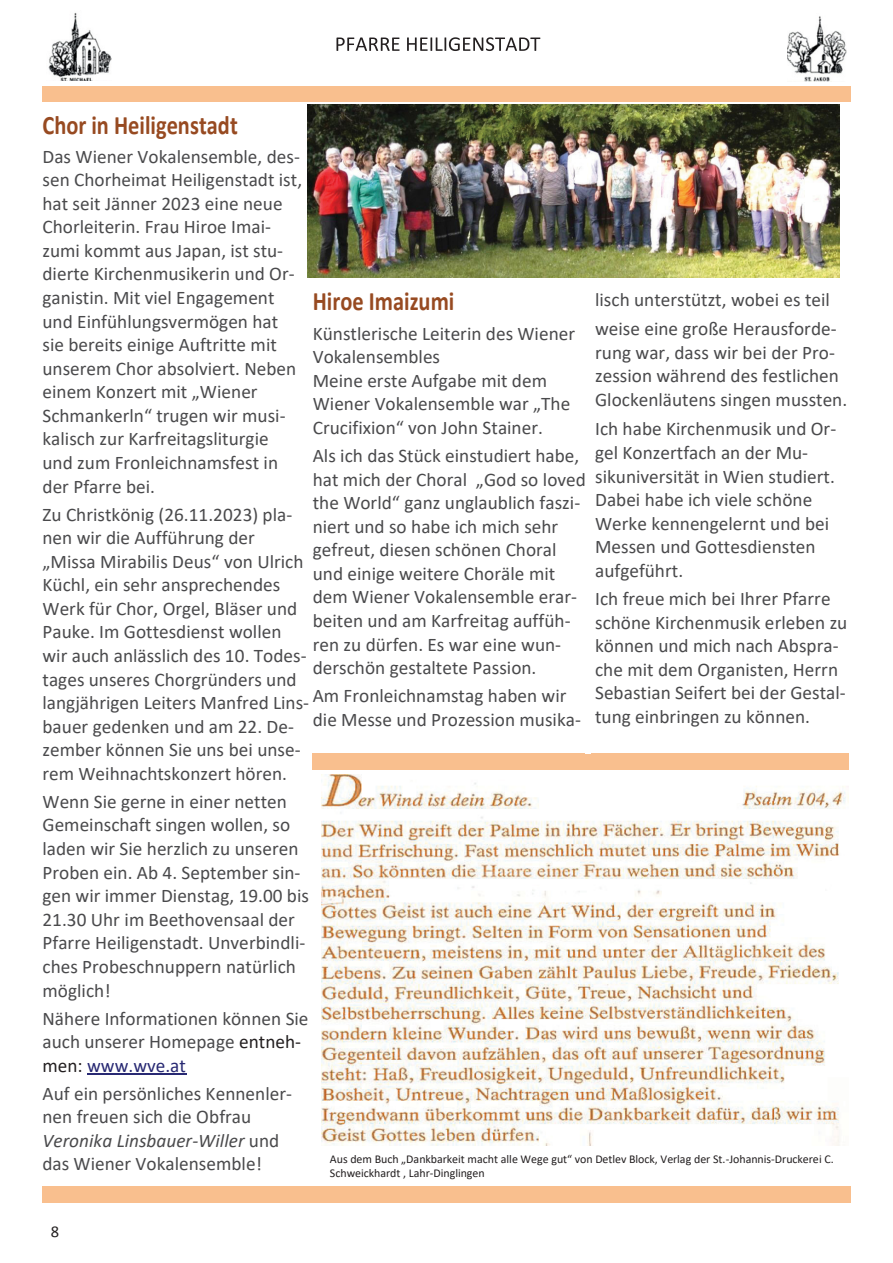
<style>
.page{position:relative;width:893px;height:1263px;background:#fff}
.page>*{position:absolute;margin:0;border:0;box-sizing:border-box;transform-origin:0 0}
.t1{font:700 26.7px "Calibri";color:#974a21;scale:.84 1}
.t2{font:19.2px/23.5px "Calibri";color:#4a4a4c}
.t3{font:16.5px "Calibri";color:#231f20}
.t4{font:12px/14.5px "Calibri";letter-spacing:-.005em;color:#231f20}
.s1{color:#231f20}
.s2{color:#282973}
.s3{font-style:italic}
</style>
<div class="page">
<div style="left:42px;top:86px;width:808px;height:17px;background:#f9bf8e"></div>
<svg style="left:307px;top:104px;width:533px;height:2px"></svg>
<div style="left:305px;top:754px;width:282px;height:16px;background:#f9bf8e"></div>
<div style="left:587px;top:754px;width:262px;height:16px;background:#f9bf8e"></div>
<hr style="left:310px;top:753px;width:279px;height:1px;background:#f9bf8e">
<hr style="left:592px;top:753px;width:257px;height:1px;background:#f9bf8e">
<div style="left:42px;top:1186px;width:808px;height:16px;background:#f9bf8e"></div>
<img style="left:322px;top:774px;width:524px;height:371px">
<div style="left:42px;top:738px;width:270px;height:23px;background:#fff"></div>
<div style="left:42px;top:761px;width:270px;height:24px;background:#fff"></div>
<hr style="left:87px;top:1074px;width:99px;height:1px;background:#282973">
<img style="left:307px;top:105px;width:532px;height:173px">
<img style="left:48px;top:12px;width:63px;height:69px">
<img style="left:787px;top:16px;width:60px;height:65px">
<svg style="left:336px;top:37px;width:63px;height:14px"></svg>
<svg style="left:407px;top:37px;width:133px;height:14px"></svg>
<h1 class="t1" style="left:43px;top:114px;width:234px">Chor in Heiligenstadt</h1>
<p class="t2" style="left:43px;top:146px;width:261px">Das Wiener Vokalensemble, des&shy;sen Chorheimat Heiligenstadt ist, hat seit Jänner 2023 eine neue<br>Chorleiterin. Frau Hiroe Imai&shy;zumi kommt aus Japan, ist stu&shy;dierte Kirchenmusikerin und Or&shy;ganistin. Mit viel Engagement und Einfühlungsvermögen hat sie bereits einige Auftritte mit unserem Chor absolviert. Neben einem Konzert mit „Wiener<br>Schmankerln“ trugen wir musi&shy;kalisch zur Karfreitagsliturgie und zum Fronleichnamsfest in der Pfarre bei.</p>
<p class="t2" style="left:43px;top:504px;width:268px">Zu Christkönig (26.11.2023) pla&shy;nen wir die Aufführung der „Missa Mirabilis Deus“ von Ulrich<br>Küchl, ein sehr ansprechendes<br>Werk für Chor, Orgel, Bläser und<br>Pauke. Im Gottesdienst wollen wir auch anlässlich des 10. Todes&shy;tages unseres Chorgründers und langjährigen Leiters Manfred Lins&shy;bauer gedenken und am 22. De&shy;zember können Sie uns bei unse&shy;rem Weihnachtskonzert hören.</p>
<p class="t2" style="left:43px;top:791px;width:268px">Wenn Sie gerne in einer netten<br>Gemeinschaft singen wollen, so laden wir Sie herzlich zu unseren<br>Proben ein. Ab 4. September sin&shy;gen wir immer Dienstag, 19.00 bis<br>21.30 Uhr im Beethovensaal der<br>Pfarre Heiligenstadt. Unverbindli&shy;ches Probeschnuppern natürlich möglich!</p>
<p class="t2" style="left:43px;top:1008px;width:267px">Nähere Informationen können Sie auch unserer Homepage <span class="s1">entneh&shy;men:</span> <span class="s2">www.wve.at</span></p>
<p class="t2" style="left:43px;top:1083px;width:251px">Auf ein persönliches Kennenler&shy;nen freuen sich die Obfrau<br><span class="s3">Veronika Linsbauer-Willer</span> und das Wiener Vokalensemble!</p>
<h1 class="t1" style="left:313px;top:290px;width:170px">Hiroe Imaizumi</h1>
<p class="t2" style="left:313px;top:323px;width:264px">Künstlerische Leiterin des Wiener<br>Vokalensembles<br>Meine erste Aufgabe mit dem<br>Wiener Vokalensemble war „The<br>Crucifixion“ von John Stainer.</p>
<p class="t2" style="left:313px;top:445px;width:275px">Als ich das Stück einstudiert habe, hat mich der Choral „God so loved the World“ ganz unglaublich faszi&shy;niert und so habe ich mich sehr gefreut, diesen schönen Choral und einige weitere Choräle mit dem Wiener Vokalensemble erar&shy;beiten und am Karfreitag auffüh&shy;ren zu dürfen. Es war eine wun&shy;derschön gestaltete Passion.</p>
<p class="t2" style="left:313px;top:685px;width:270px">Am Fronleichnamstag haben wir die Messe und Prozession musika-</p>
<p class="t2" style="left:595px;top:286px;width:243px;line-height:29.5px">lisch unterstützt, wobei es teil weise eine große Herausforde-</p>
<p class="t2" style="left:595px;top:342px;width:254px">rung war, dass wir bei der Pro&shy;zession während des festlichen<br>Glockenläutens singen mussten.</p>
<p class="t2" style="left:595px;top:419px;width:243px">Ich habe Kirchenmusik und Or&shy;gel Konzertfach an der Mu&shy;sikuniversität in Wien studiert.<br>Dabei habe ich viele schöne<br>Werke kennengelernt und bei<br>Messen und Gottesdiensten aufgeführt.</p>
<p class="t2" style="left:595px;top:588px;width:254px">Ich freue mich bei Ihrer Pfarre schöne Kirchenmusik erleben zu können und mich nach Abspra&shy;che mit dem Organisten, Herrn<br>Sebastian Seifert bei der Gestal&shy;tung einbringen zu können.</p>
<p class="t4" style="left:330px;top:1152px;width:505px">Aus dem Buch „Dankbarkeit macht alle Wege gut“ von Detlev Block, Verlag der St.-Johannis-Druckerei C.<br>Schweickhardt , Lahr-Dinglingen</p>
<p class="t3" style="left:51px;top:1225px;width:10px">8</p>
</div>
